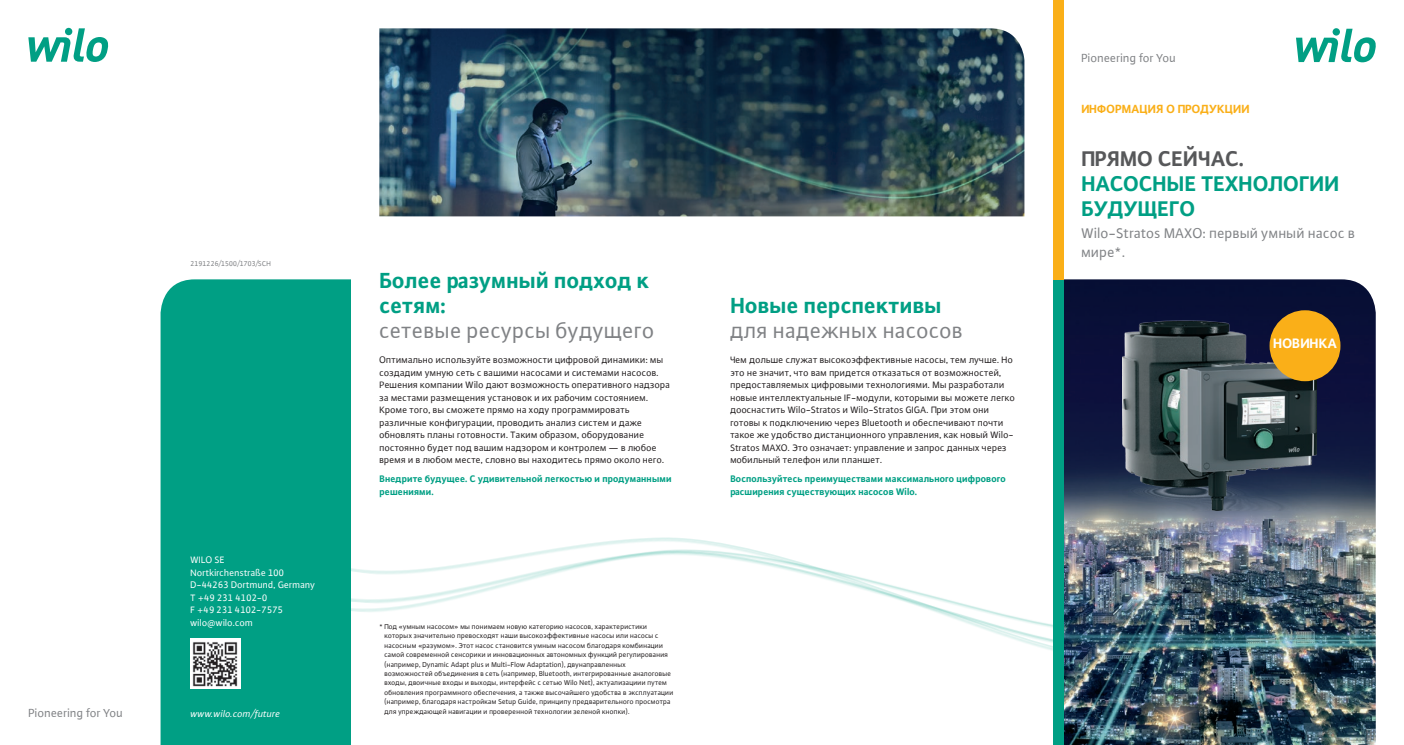
<style>
.page{position:relative;width:1404px;height:745px;background:#fff}
.page>*{position:absolute;margin:0;border:0;box-sizing:border-box;transform-origin:0 0}
.t1{font:700 23.12px/25px "WILO Plus Global";color:#009f84}
.t2{font:23.12px "WILO Plus Global";color:#808285}
.t3{font:700 22.5px/25px "WILO Plus Global";color:#009f84}
.t4{font:700 22.5px "WILO Plus Global";color:#57585a}
.t5{font:15px/18.8px "WILO Plus Global";color:#808285}
.t6{font:700 14.5px "WILO Plus Global";color:#fff}
.t7{font:12.5px "WILO Plus Global";color:#808285}
.t8{font:700 12.5px "WILO Plus Global";color:#faaf18}
.t9{font:10px/12.5px "WILO Plus Global";color:#231f20}
.t10{font:700 10px/12.5px "WILO Plus Global";color:#009f84}
.t11{font:10px/12.5px "WILO Plus Global";color:#fff}
.t12{font:italic 10px "WILO Plus Global";color:#fff}
.t13{font:7.5px/9.4px "WILO Plus Global";color:#231f20}
.t14{font:7.5px "WILO Plus Global";color:#808285}
</style>
<div class="page">
<svg style="left:655px;top:537px;width:397px;height:114px"></svg>
<svg style="left:351px;top:538px;width:701px;height:90px"></svg>
<img style="left:1063px;top:279px;width:312px;height:465px">
<img style="left:379px;top:28px;width:645px;height:188px">
<div style="left:160px;top:279px;width:191px;height:465px;background:#009f84"></div>
<svg style="left:28px;top:28px;width:80px;height:34px"></svg>
<svg style="left:1296px;top:28px;width:79px;height:34px"></svg>
<div style="left:1052px;top:279px;width:11px;height:465px;background:#009f84"></div>
<div style="left:1052px;top:0;width:11px;height:279px;background:#faaf18"></div>
<img style="left:1122px;top:321px;width:194px;height:189px">
<div style="left:1269px;top:310px;width:71px;height:71px;background:#faaf18;border-radius:50%"></div>
<img style="left:190px;top:638px;width:50px;height:50px">
<p class="t7" style="left:28px;top:704px;width:96px">Pioneering for You</p>
<p class="t14" style="left:190px;top:259px;width:82px">2191226/1500/1703/SCH</p>
<p class="t11" style="left:190px;top:553px;width:126px">WILO SE<br>Nortkirchenstraße 100<br>D-44263 Dortmund, Germany<br>T +49 231 4102-0<br>F +49 231 4102-7575 wilo@wilo.com</p>
<p class="t12" style="left:190px;top:707px;width:91px">www.wilo.com/future</p>
<h1 class="t1" style="left:379px;top:267px;width:271px">Более разумный подход к сетям:</h1>
<h1 class="t2" style="left:379px;top:316px;width:277px">сетевые ресурсы будущего</h1>
<p class="t9" style="left:379px;top:353px;width:292px">Оптимально используйте возможности цифровой динамики: мы создадим умную сеть с вашими насосами и системами насосов.<br>Решения компании Wilo дают возможность оперативного надзора за местами размещения установок и их рабочим состоянием.<br>Кроме того, вы сможете прямо на ходу программировать различные конфигурации, проводить анализ систем и даже обновлять планы готовности. Таким образом, оборудование постоянно будет под вашим надзором и контролем — в любое время и в любом месте, словно вы находитесь прямо около него.</p>
<p class="t10" style="left:379px;top:472px;width:294px">Внедрите будущее. С удивительной легкостью и продуманными решениями.</p>
<p class="t13" style="left:384px;top:621px;width:290px;text-indent:-5px">* Под «умным насосом» мы понимаем новую категорию насосов, характеристики которых значительно превосходят наши высокоэффективные насосы или насосы с насосным «разумом». Этот насос становится умным насосом благодаря комбинации самой современной сенсорики и инновационных автономных функций регулирования (например, Dynamic Adapt plus и Multi-Flow Adaptation), двунаправленных возможностей объединения в сеть (например, Bluetooth, интегрированные аналоговые входы, двоичные входы и выходы, интерфейс с сетью Wilo Net), актуализациии путем обновления программного обеспечения, а также высочайшего удобства в эксплуатации (например, благодаря настройкам Setup Guide, принципу предварительного просмотра для упреждающей навигации и проверенной технологии зеленой кнопки).</p>
<h1 class="t1" style="left:730px;top:292px;width:213px">Новые перспективы</h1>
<h1 class="t2" style="left:730px;top:316px;width:234px">для надежных насосов</h1>
<p class="t9" style="left:730px;top:353px;width:286px">Чем дольше служат высокоэффективные насосы, тем лучше. Но это не значит, что вам придется отказаться от возможностей, предоставляемых цифровыми технологиями. Мы разработали новые интеллектуальные IF-модули, которыми вы можете легко дооснастить Wilo-Stratos и Wilo-Stratos GIGA. При этом они готовы к подключению через Bluetooth и обеспечивают почти такое же удобство дистанционного управления, как новый Wilo-Stratos MAXO. Это означает: управление и запрос данных через мобильный телефон или планшет.</p>
<p class="t10" style="left:730px;top:472px;width:277px">Воспользуйтесь преимуществами максимального цифрового расширения существующих насосов Wilo.</p>
<p class="t7" style="left:1081px;top:50px;width:96px">Pioneering for You</p>
<p class="t8" style="left:1081px;top:101px;width:170px">Информация о продукции</p>
<h2 class="t4" style="left:1081px;top:145px;width:164px">Прямо сейчас.</h2>
<h2 class="t3" style="left:1081px;top:171px;width:260px">Насосные технологии будущего</h2>
<h3 class="t5" style="left:1081px;top:223px;width:275px">Wilo-Stratos MAXO: первый умный насос в мире*.</h3>
<h3 class="t6" style="left:1272px;top:334px;width:56px">НОВИНКА</h3>
</div>
